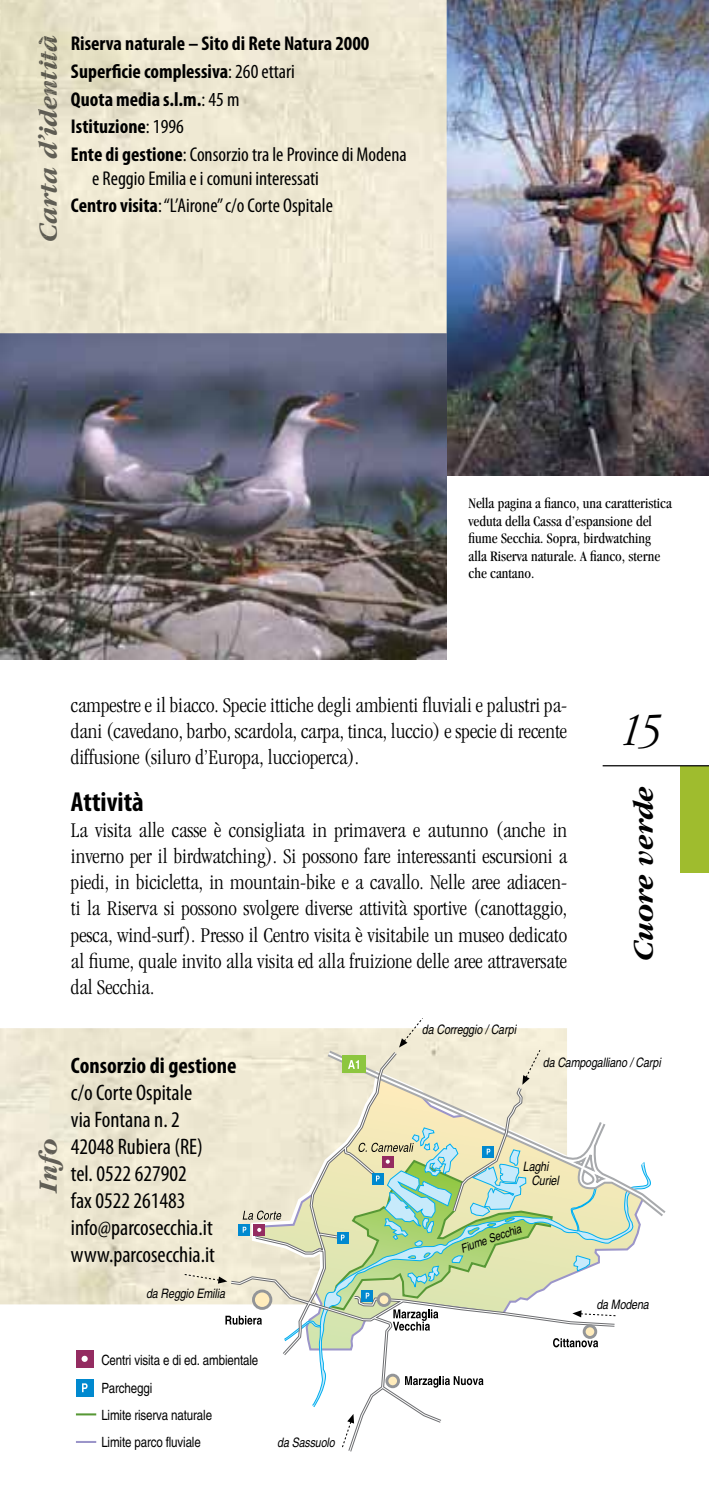
<style>
.page{position:relative;width:709px;height:1489px;background:#fff}
.page>*{position:absolute;margin:0;border:0;box-sizing:border-box;transform-origin:0 0}
.t1{font:italic 300 condensed 47.5px "Garamond";color:#000}
.t2{font:italic 700 30px "Garamond";letter-spacing:-.005em;color:#000}
.t3{font:italic 700 27.5px "Garamond";color:#5e5c53}
.t4{font:700 condensed 27.5px "Myriad Pro";color:#000}
.t5{font:italic 700 27.5px "Garamond";color:#615e56}
.t6{font:condensed 22.5px/27px "Myriad Pro";color:#000}
.t7{font:700 condensed 22.5px "Myriad Pro";color:#000}
.t8{font:300 condensed 21.75px/26px "Garamond";color:#000;text-align:justify}
.t9{font:700 condensed 20px/27.5px "Myriad Pro";color:#000}
.t10{font:condensed 20px/27.5px "Myriad Pro";color:#000;text-align:center}
.t11{font:condensed 15px/17.5px "Garamond";color:#000}
.t12{font:condensed 14px/27.2px "Helvetica";letter-spacing:-.01em;color:#000}
.t13{font:italic condensed 13px/14px "Helvetica";letter-spacing:-.01em;color:#000}
.t14{font:italic condensed 12px "Helvetica";color:#000}
.s1{color:#5f5d54}
.s2{color:#605e55}
.s3{color:#5c5950}
.s4{color:#5e5c51}
.s5{color:#5d5b50}
.s6{color:#58564a}
.s7{font-weight:400}
.s8{font-weight:700}
.s9{color:#64615a}
.s10{color:#605e56}
</style>
<div class="page">
<img style="left:446px;top:0;width:263px;height:475px">
<img style="left:0;top:0;width:446px;height:659px">
<img style="left:38px;top:35px;width:19px;height:206px">
<div style="left:680px;top:766px;width:29px;height:106px;background:#9fbc2e"></div>
<hr style="left:602px;top:765px;width:107px;height:1px;background:#000">
<div style="left:76px;top:1378px;width:17px;height:18px;background:#0089cf"></div>
<svg style="left:82px;top:1383px;width:6px;height:8px"></svg>
<div style="left:76px;top:1349px;width:17px;height:18px;background:#942c61"></div>
<svg style="left:82px;top:1355px;width:6px;height:6px"></svg>
<hr style="left:76px;top:1413px;width:20px;height:2px;background:#579835">
<hr style="left:76px;top:1440px;width:20px;height:2px;background:#9b95c9">
<svg style="left:183px;top:1018px;width:483px;height:433px"></svg>
<div style="left:584px;top:1325px;width:11px;height:12px;background:#ffecbc;border-radius:50%"></div>
<div style="left:582px;top:1324px;width:15px;height:14px;border:3px solid #939598;border-radius:50%"></div>
<div style="left:387px;top:1374px;width:11px;height:12px;background:#ffecbc;border-radius:50%"></div>
<div style="left:385px;top:1373px;width:15px;height:14px;border:3px solid #939598;border-radius:50%"></div>
<div style="left:378px;top:1293px;width:12px;height:12px;background:#ffecbc;border-radius:50%"></div>
<div style="left:377px;top:1292px;width:14px;height:14px;border:3px solid #939598;border-radius:50%"></div>
<div style="left:253px;top:1290px;width:18px;height:18px;background:#ffecbc;border-radius:50%"></div>
<div style="left:252px;top:1289px;width:20px;height:20px;border:3px solid #939598;border-radius:50%"></div>
<p class="t3" style="left:38px;top:243px;width:209px;rotate:-90deg">Ca<span class="s1">rta</span> <span class="s2">d’</span> <span class="s3">d</span>i <span class="s4">en</span><span class="s5">ti</span><span class="s6">tà</span></p>
<p class="t9" style="left:71px;top:31px;width:337px">Riserva naturale – Sito di Rete Natura 2000<br>Superficie complessiva<span class="s7">: 260 ettari<br></span>Quota media s.l.m.<span class="s7">: 45 m<br></span>Istituzione<span class="s7">: 1996<br></span>Ente di gestione<span class="s7">: Consorzio tra le Province di Modena</span></p>
<p class="t10" style="left:71px;top:165px;width:263px">e Reggio Emilia e i comuni interessati<br><span class="s8">Centro visita</span>: “L’Airone” c/o Corte Ospitale</p>
<p class="t11" style="left:468px;top:495px;width:205px">Nella pagina a fianco, una caratteristica veduta della Cassa d’espansione del fiume Secchia. Sopra, birdwatching alla Riserva naturale. A fianco, sterne che cantano.</p>
<p class="t8" style="left:71px;top:693px;width:498px">campestre e il biacco. Specie ittiche degli ambienti fluviali e palustri pa&shy;dani (cavedano, barbo, scardola, carpa, tinca, luccio) e specie di recente diffusione (siluro d’Europa, luccioperca).</p>
<p class="t4" style="left:71px;top:791px;width:74px">Attività</p>
<p class="t8" style="left:71px;top:818px;width:498px">La visita alle casse è consigliata in primavera e autunno (anche in inverno per il birdwatching). Si possono fare interessanti escursioni a piedi, in bicicletta, in mountain-bike e a cavallo. Nelle aree adiacen&shy;ti la Riserva si possono svolgere diverse attività sportive (canottaggio, pesca, wind-surf). Presso il Centro visita è visitabile un museo dedicato al fiume, quale invito alla visita ed alla fruizione delle aree attraversate dal Secchia.</p>
<p class="t13" style="left:422px;top:1023px;width:96px">da Correggio / Carpi</p>
<h1 class="t1" style="left:621px;top:710px;width:43px">15</h1>
<h2 class="t2" style="left:632px;top:961px;width:177px;rotate:-90deg">Cuore verde</h2>
<p class="t7" style="left:71px;top:1057px;width:167px">Consorzio di gestione</p>
<p class="t6" style="left:71px;top:1080px;width:146px">c/o Corte Ospitale via Fontana n. 2<br>42048 Rubiera (RE) tel. 0522 627902<br>fax 0522 261483 info@parcosecchia.it www.parcosecchia.it</p>
<p class="t5" style="left:38px;top:1193px;width:56px;rotate:-90deg"><span class="s9">n</span><span class="s10">I</span> fo</p>
<p class="t13" style="left:146px;top:1287px;width:80px">da Reggio Emilia</p>
<p class="t12" style="left:101px;top:1348px;width:158px">Centri visita e di ed. ambientale<br>Parcheggi<br>Limite riserva naturale<br>Limite parco fluviale</p>
<p class="t13" style="left:277px;top:1435px;width:59px">da Sassuolo</p>
<p class="t13" style="left:543px;top:1056px;width:119px">da Campogalliano / Carpi</p>
<p class="t13" style="left:531px;top:1160px;width:29px;text-indent:-9px">Laghi<br>Curiel</p>
<p class="t14" style="left:459px;top:1244px;width:65px;rotate:-19deg">Fiume Secchia</p>
<p class="t13" style="left:596px;top:1298px;width:54px">da Modena</p>
</div>
